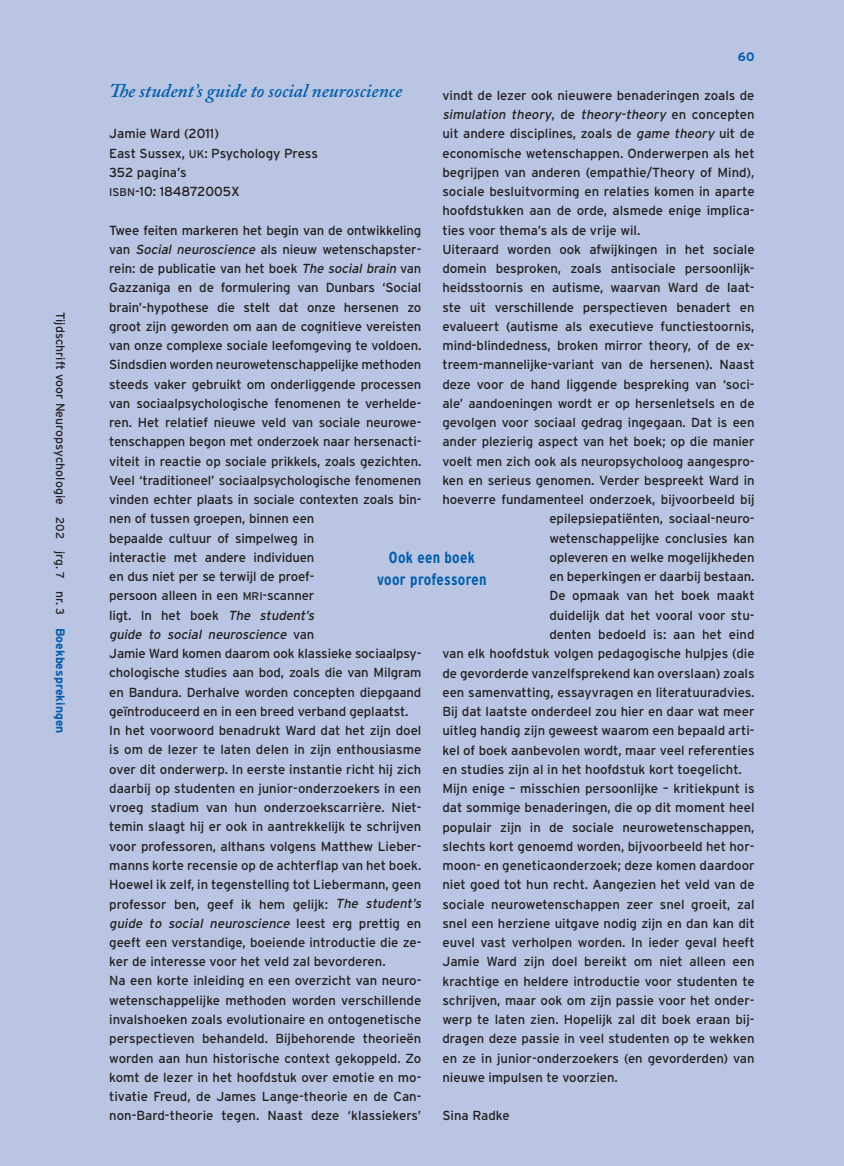
<style>
.page{position:relative;width:844px;height:1166px;background:#fff}
.page>*{position:absolute;margin:0;border:0;box-sizing:border-box;transform-origin:0 0}
.t1{font:italic 600 19.25px "Adobe Caslon Pro";color:#015dab}
.t2{font:700 condensed 16.1px/21.3px "Interstate";letter-spacing:.02em;color:#015dab;text-align:center}
.t3{font:13.12px/19.2px "Interstate";letter-spacing:-.005em;color:#231f20}
.t4{font:italic 13.12px "Interstate";color:#231f20}
.t5{font:12.25px "Interstate";letter-spacing:.005em;color:#231f20}
.t6{font:700 12.25px "Interstate";color:#015dab}
.s1{font-size:11.38px}
.s2{font-size:11.9px}
.s3{font-weight:700;color:#015dab}
.s4{font-family:"Interstate Regular SC850";font-size:11.2px}
.s5{font-style:italic}
.s6{font-style:normal}
</style>
<div class="page">
<div style="left:0;top:0;width:843px;height:1166px;background:#b9c5e3"></div>
<p class="t5" style="left:67px;top:312px;width:423px;rotate:90deg">Tijdschrift voor Neuropsychologie <span class="s1">202</span> <span class="s2">jrg.</span> <span class="s1">7</span> nr. <span class="s1">3</span> <span class="s3">Boekbesprekingen</span></p>
<p class="t6" style="left:737px;top:50px;width:18px">60</p>
<h1 class="t1" style="left:109px;top:79px;width:294px">The student’s guide to social neuroscience</h1>
<p class="t3" style="left:109px;top:124px;width:210px">Jamie Ward (2011)<br>East Sussex, <span class="s4">UK</span>: Psychology Press<br>352 pagina’s<br><span class="s4">ISBN</span>-10: 184872005X</p>
<p class="t3" style="left:109px;top:220px;width:316px">Twee feiten markeren het begin van de ontwikkeling van <span class="s5">Social neuroscience</span> als nieuw wetenschapster&shy;rein: de publicatie van het boek <span class="s5">The social brain</span> van Gazzaniga en de formulering van Dunbars ‘Social brain’-hypothese die stelt dat onze hersenen zo groot zijn geworden om aan de cognitieve vereisten van onze complexe sociale leefomgeving te voldoen.<br>Sindsdien worden neurowetenschappelijke methoden steeds vaker gebruikt om onderliggende processen van sociaalpsychologische fenomenen te verhelde&shy;ren. Het relatief nieuwe veld van sociale neurowe&shy;tenschappen begon met onderzoek naar hersenacti&shy;viteit in reactie op sociale prikkels, zoals gezichten.<br>Veel ‘traditioneel’ sociaalpsychologische fenomenen vinden echter plaats in sociale contexten zoals bin&shy;nen of tussen groepen, binnen een<br>bepaalde cultuur of simpelweg in<br>interactie met andere individuen<br>en dus niet per se terwijl de proef-<br>persoon alleen in een <span class="s4">MRI</span>-scanner<br>ligt. In het boek <span class="s5">The student’s<br>guide to social neuroscience</span> va n<br>Jamie Ward komen daarom ook klassieke sociaalpsy&shy;chologische studies aan bod, zoals die van Milgram en Bandura. Derhalve worden concepten diepgaand geïntroduceerd en in een breed verband geplaatst.<br>In het voorwoord benadrukt Ward dat het zijn doel is om de lezer te laten delen in zijn enthousiasme over dit onderwerp. In eerste instantie richt hij zich daarbij op studenten en junior-onderzoekers in een vroeg stadium van hun onderzoekscarrière. Niet&shy;temin slaagt hij er ook in aantrekkelijk te schrijven voor professoren, althans volgens Matthew Lieber&shy;manns korte recensie op de achterflap van het boek.<br>Hoewel ik zelf, in tegenstelling tot Liebermann, geen professor ben, geef ik hem gelijk: <span class="s5">The student’s guide to social neuroscience</span> l e e s t e rg p re t t i g e n geeft een verstandige, boeiende introductie die ze&shy;ker de interesse voor het veld zal bevorderen.<br>Na een korte inleiding en een overzicht van neuro&shy;wetenschappelijke methoden worden verschillende invalshoeken zoals evolutionaire en ontogenetische perspectieven behandeld. Bijbehorende theorieën worden aan hun historische context gekoppeld. Zo komt de lezer in het hoofdstuk over emotie en mo&shy;tivatie Freud, de James Lange-theorie en de Can&shy;non-Bard-theorie tegen. Naast deze ‘klassiekers’</p>
<p class="t3" style="left:442px;top:85px;width:313px">vindt de lezer ook nieuwere benaderingen zoals de</p>
<p class="t4" style="left:442px;top:107px;width:313px">simulation theory<span class="s6">, d e</span> theory-theory <span class="s6">e n c o n c e p t e n</span></p>
<p class="t3" style="left:442px;top:124px;width:313px">uit andere disciplines, zoals de <span class="s5">game theory</span> uit de</p>
<p class="t3" style="left:442px;top:143px;width:313px">economische wetenschappen. Onderwerpen als het</p>
<p class="t3" style="left:442px;top:162px;width:313px">begrijpen van anderen (empathie/Theory of Mind),</p>
<p class="t3" style="left:442px;top:182px;width:313px">sociale besluitvorming en relaties komen in aparte</p>
<p class="t3" style="left:442px;top:201px;width:313px">hoofdstukken aan de orde, alsmede enige implica-</p>
<p class="t3" style="left:442px;top:220px;width:199px">ties voor thema’s als de vrije wil.</p>
<p class="t3" style="left:442px;top:239px;width:313px">Uiteraard worden ook afwijkingen in het sociale</p>
<p class="t3" style="left:442px;top:259px;width:313px">domein besproken, zoals antisociale persoonlijk-</p>
<p class="t3" style="left:442px;top:278px;width:313px">heidsstoornis en autisme, waarvan Ward de laat-</p>
<p class="t3" style="left:442px;top:297px;width:313px">ste uit verschillende perspectieven benadert en</p>
<p class="t3" style="left:442px;top:316px;width:313px">evalueert (autisme als executieve functiestoornis,</p>
<p class="t3" style="left:442px;top:336px;width:313px">mind-blindedness, broken mirror theory, of de ex-</p>
<p class="t3" style="left:442px;top:355px;width:313px">treem-mannelijke-variant van de hersenen). Naast</p>
<p class="t3" style="left:442px;top:374px;width:313px">deze voor de hand liggende bespreking van ‘soci-</p>
<p class="t3" style="left:442px;top:393px;width:313px">ale’ aandoeningen wordt er op hersenletsels en de</p>
<p class="t3" style="left:442px;top:413px;width:313px">gevolgen voor sociaal gedrag ingegaan. Dat is een</p>
<p class="t3" style="left:442px;top:432px;width:313px">ander plezierig aspect van het boek; op die manier</p>
<p class="t3" style="left:442px;top:451px;width:313px">voelt men zich ook als neuropsycholoog aangespro-</p>
<p class="t3" style="left:442px;top:470px;width:313px">ken en serieus genomen. Verder bespreekt Ward in</p>
<p class="t3" style="left:442px;top:490px;width:313px">hoeverre fundamenteel onderzoek, bijvoorbeeld bij</p>
<p class="t3" style="left:549px;top:509px;width:207px">epilepsiepatiënten, sociaal-neuro-</p>
<p class="t3" style="left:549px;top:528px;width:207px">wetenschappelijke conclusies kan</p>
<p class="t3" style="left:549px;top:548px;width:207px">opleveren en welke mogelijkheden</p>
<p class="t3" style="left:549px;top:567px;width:207px">en beperkingen er daarbij bestaan.</p>
<p class="t3" style="left:549px;top:586px;width:207px">De opmaak van het boek maakt</p>
<p class="t3" style="left:549px;top:605px;width:207px">duidelijk dat het vooral voor stu-</p>
<p class="t3" style="left:549px;top:625px;width:207px">denten bedoeld is: aan het eind</p>
<p class="t3" style="left:442px;top:644px;width:313px">van elk hoofdstuk volgen pedagogische hulpjes (die</p>
<p class="t3" style="left:442px;top:663px;width:313px">de gevorderde vanzelfsprekend kan overslaan) zoals</p>
<p class="t3" style="left:442px;top:682px;width:313px">een samenvatting, essayvragen en literatuuradvies.</p>
<p class="t3" style="left:442px;top:702px;width:313px">Bij dat laatste onderdeel zou hier en daar wat meer</p>
<p class="t3" style="left:442px;top:721px;width:313px">uitleg handig zijn geweest waarom een bepaald arti-</p>
<p class="t3" style="left:442px;top:740px;width:313px">kel of boek aanbevolen wordt, maar veel referenties</p>
<p class="t3" style="left:442px;top:759px;width:301px">en studies zijn al in het hoofdstuk kort toegelicht.</p>
<p class="t3" style="left:442px;top:779px;width:313px">Mijn enige – misschien persoonlijke – kritiekpunt is</p>
<p class="t3" style="left:442px;top:798px;width:313px">dat sommige benaderingen, die op dit moment heel</p>
<p class="t3" style="left:442px;top:817px;width:313px">populair zijn in de sociale neurowetenschappen,</p>
<p class="t3" style="left:442px;top:836px;width:313px">slechts kort genoemd worden, bijvoorbeeld het hor-</p>
<p class="t3" style="left:442px;top:856px;width:313px">moon- en geneticaonderzoek; deze komen daardoor</p>
<p class="t3" style="left:442px;top:875px;width:313px">niet goed tot hun recht. Aangezien het veld van de</p>
<p class="t3" style="left:442px;top:894px;width:313px">sociale neurowetenschappen zeer snel groeit, zal</p>
<p class="t3" style="left:442px;top:913px;width:313px">snel een herziene uitgave nodig zijn en dan kan dit</p>
<p class="t3" style="left:442px;top:933px;width:313px">euvel vast verholpen worden. In ieder geval heeft</p>
<p class="t3" style="left:442px;top:952px;width:313px">Jamie Ward zijn doel bereikt om niet alleen een</p>
<p class="t3" style="left:442px;top:971px;width:313px">krachtige en heldere introductie voor studenten te</p>
<p class="t3" style="left:442px;top:990px;width:313px">schrijven, maar ook om zijn passie voor het onder-</p>
<p class="t3" style="left:442px;top:1010px;width:313px">werp te laten zien. Hopelijk zal dit boek eraan bij-</p>
<p class="t3" style="left:442px;top:1029px;width:313px">dragen deze passie in veel studenten op te wekken</p>
<p class="t3" style="left:442px;top:1048px;width:313px">en ze in junior-onderzoekers (en gevorderden) van</p>
<p class="t3" style="left:442px;top:1067px;width:177px">nieuwe impulsen te voorzien.</p>
<p class="t3" style="left:442px;top:1106px;width:69px">Sina Radke</p>
<p class="t2" style="left:377px;top:547px;width:111px">Ook een boek voor professoren</p>
</div>
